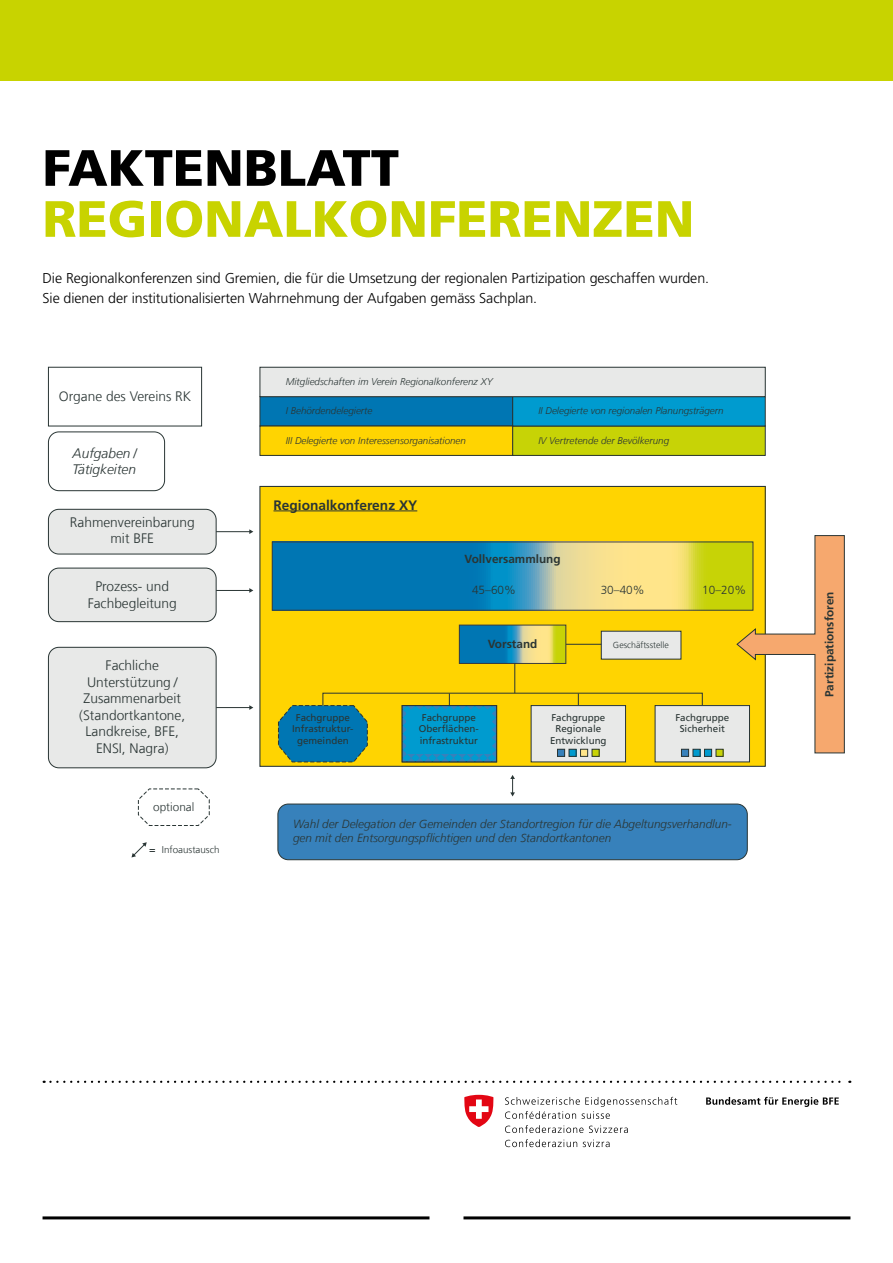
<style>
.page{position:relative;width:893px;height:1263px;background:#fff}
.page>*{position:absolute;margin:0;border:0;box-sizing:border-box;transform-origin:0 0}
.t1{font:900 51px "Frutiger LT Std";color:#c8d300}
.t2{font:900 51px "Frutiger LT Std";color:#000}
.t3{font:300 14.25px/19.5px "Frutiger LT Std";letter-spacing:-.005em;color:#000}
.t4{font:300 13.65px/16.5px "Frutiger LT Com";color:#2a3534;text-align:center}
.t5{font:italic 300 13.65px/16.5px "Frutiger LT Com";color:#2a3534}
.t6{font:700 13.65px "Frutiger LT Com";color:#2a3534}
.t7{font:italic 300 11.7px/14.1px "Frutiger LT Com";color:#2a3534}
.t8{font:700 11.7px "Frutiger LT Com";color:#2a3534}
.t9{font:300 11.7px "Frutiger LT Com";color:#2a3534}
.t10{font:italic 300 9.75px "Frutiger LT Com";color:#2a3534}
.t11{font:9.75px/11.7px "Frutiger LT Com";color:#2a3534;text-align:center}
.t12{font:300 9.75px "Frutiger LT Com";color:#2a3534}
.t13{font:300 8.85px "Frutiger LT Com";color:#2a3534}
</style>
<div class="page">
<div style="left:0;top:0;width:893px;height:81px;background:#c8d300"></div>
<hr style="left:43px;top:1216px;width:386px;height:3px;background:#000">
<hr style="left:463px;top:1216px;width:387px;height:3px;background:#000">
<svg style="left:44px;top:1081px;width:806px;height:2px"></svg>
<div style="left:260px;top:486px;width:505px;height:280px;background:#ffd401"></div>
<svg style="left:274px;top:544px;width:462px;height:64px;background:#64a49b"></svg>
<div style="left:48px;top:367px;width:154px;height:59px;border:1px solid #293534"></div>
<div style="left:48px;top:432px;width:117px;height:59px;border:1px solid #293534;border-radius:10px"></div>
<div style="left:48px;top:509px;width:168px;height:45px;background:#e8e9e8;border-radius:10px"></div>
<div style="left:48px;top:509px;width:168px;height:45px;border:1px solid #293534;border-radius:10px"></div>
<div style="left:48px;top:568px;width:168px;height:54px;background:#e8e9e8;border-radius:10px"></div>
<div style="left:48px;top:568px;width:169px;height:54px;border:1px solid #293534;border-radius:10px"></div>
<div style="left:48px;top:647px;width:168px;height:121px;background:#e8e9e8;border-radius:10px"></div>
<div style="left:48px;top:647px;width:168px;height:121px;border:1px solid #293534;border-radius:10px"></div>
<div style="left:513px;top:426px;width:252px;height:29px;background:#c7d306"></div>
<div style="left:512px;top:426px;width:254px;height:30px;border:1px solid #293534"></div>
<div style="left:513px;top:397px;width:252px;height:29px;background:#009bcf"></div>
<div style="left:260px;top:397px;width:253px;height:29px;background:#0076b3"></div>
<div style="left:260px;top:396px;width:253px;height:30px;border:1px solid #293534"></div>
<div style="left:260px;top:426px;width:253px;height:29px;background:#ffd401"></div>
<div style="left:260px;top:426px;width:253px;height:30px;border:1px solid #293534"></div>
<div style="left:260px;top:367px;width:505px;height:30px;background:#e8e9e8"></div>
<div style="left:260px;top:367px;width:506px;height:30px;border:1px solid #293534"></div>
<div style="left:601px;top:631px;width:80px;height:28px;background:#e8e9e8"></div>
<div style="left:601px;top:631px;width:80px;height:28px;border:1px solid #293534"></div>
<hr style="left:565px;top:644px;width:36px;height:1px;background:#293534">
<svg style="left:461px;top:627px;width:103px;height:35px;background:#68a597"></svg>
<div style="left:459px;top:625px;width:107px;height:39px;border:1px solid #3c3c3b"></div>
<hr style="left:514px;top:663px;width:1px;height:30px;background:#293534">
<hr style="left:449px;top:693px;width:1px;height:30px;background:#293534">
<hr style="left:578px;top:693px;width:1px;height:30px;background:#293534">
<div style="left:655px;top:705px;width:94px;height:57px;background:#e8e9e8"></div>
<div style="left:655px;top:705px;width:95px;height:57px;border:1px solid #293534"></div>
<div style="left:681px;top:749px;width:8px;height:7px;background:#3781bb"></div>
<div style="left:681px;top:749px;width:8px;height:7px;border:1px solid #2a3534"></div>
<div style="left:693px;top:749px;width:7px;height:7px;background:#009bcf"></div>
<div style="left:693px;top:749px;width:7px;height:7px;border:1px solid #2a3534"></div>
<div style="left:704px;top:749px;width:8px;height:7px;background:#009bcf"></div>
<div style="left:704px;top:749px;width:8px;height:7px;border:1px solid #2a3534"></div>
<div style="left:716px;top:749px;width:7px;height:7px;background:#c7d306"></div>
<div style="left:716px;top:749px;width:7px;height:7px;border:1px solid #2a3534"></div>
<svg style="left:278px;top:705px;width:90px;height:57px;background:#1a7d9d"></svg>
<svg style="left:736px;top:535px;width:109px;height:219px"></svg>
<hr style="left:216px;top:531px;width:34px;height:1px;background:#2a3534">
<svg style="left:249px;top:529px;width:4px;height:5px"></svg>
<hr style="left:216px;top:590px;width:34px;height:1px;background:#2a3534">
<svg style="left:249px;top:588px;width:4px;height:5px"></svg>
<hr style="left:216px;top:707px;width:34px;height:1px;background:#2a3534">
<svg style="left:249px;top:705px;width:4px;height:5px"></svg>
<div style="left:278px;top:804px;width:469px;height:56px;background:#3781bb;border-radius:10px"></div>
<div style="left:277px;top:804px;width:471px;height:56px;border:1px solid #293534;border-radius:10px"></div>
<svg style="left:510px;top:775px;width:5px;height:21px"></svg>
<div style="left:531px;top:705px;width:95px;height:57px;background:#e8e9e8"></div>
<div style="left:531px;top:705px;width:95px;height:57px;border:1px solid #293534"></div>
<div style="left:569px;top:749px;width:7px;height:7px;background:#009bcf"></div>
<div style="left:569px;top:749px;width:7px;height:7px;border:1px solid #2a3534"></div>
<div style="left:580px;top:749px;width:8px;height:7px;background:#ffe58a"></div>
<div style="left:580px;top:749px;width:8px;height:7px;border:1px solid #2a3534"></div>
<div style="left:592px;top:749px;width:7px;height:7px;background:#c7d306"></div>
<div style="left:592px;top:749px;width:7px;height:7px;border:1px solid #2a3534"></div>
<div style="left:557px;top:749px;width:8px;height:7px;background:#3781bb"></div>
<div style="left:557px;top:749px;width:8px;height:7px;border:1px solid #2a3534"></div>
<svg style="left:404px;top:707px;width:91px;height:53px"></svg>
<div style="left:406px;top:709px;width:86px;height:45px;background:#009bcf"></div>
<div style="left:402px;top:705px;width:95px;height:57px;border:1px solid #293534"></div>
<svg style="left:138px;top:788px;width:72px;height:38px"></svg>
<svg style="left:131px;top:842px;width:16px;height:15px"></svg>
<hr style="left:273px;top:510px;width:144px;height:1px;background:#2a3534">
<svg style="left:706px;top:1097px;width:133px;height:10px"></svg>
<svg style="left:505px;top:1097px;width:172px;height:22px"></svg>
<svg style="left:505px;top:1125px;width:123px;height:8px"></svg>
<svg style="left:505px;top:1139px;width:72px;height:8px"></svg>
<svg style="left:583px;top:1139px;width:27px;height:8px"></svg>
<svg style="left:464px;top:1095px;width:30px;height:32px"></svg>
<h1 class="t2" style="left:43px;top:137px;width:358px">FAKTENBLATT</h1>
<h1 class="t1" style="left:43px;top:188px;width:653px">REGIONALKONFERENZEN</h1>
<h2 class="t3" style="left:43px;top:269px;width:668px">Die Regionalkonferenzen sind Gremien, die für die Umsetzung der regionalen Partizipation geschaffen wurden.<br>Sie dienen der institutionalisierten Wahrnehmung der Aufgaben gemäss Sachplan.</h2>
<h3 class="t4" style="left:59px;top:388px;width:134px">Organe des Vereins RK</h3>
<h3 class="t5" style="left:73px;top:445px;width:66px">Aufgaben /<br>Tätigkeiten</h3>
<h3 class="t4" style="left:70px;top:514px;width:126px">Rahmenvereinbarung mit BFE</h3>
<h3 class="t4" style="left:88px;top:578px;width:91px">Prozess- und<br>Fachbegleitung</h3>
<h3 class="t4" style="left:79px;top:657px;width:107px">Fachliche<br>Unterstützung /<br>Zusammenarbeit (Standortkantone,<br>Landkreise, BFE,<br>ENSI, Nagra)</h3>
<p class="t9" style="left:153px;top:800px;width:43px">optional</p>
<p class="t12" style="left:162px;top:844px;width:59px">Infoaustausch</p>
<p class="t12" style="left:150px;top:844px;width:7px">=</p>
<p class="t10" style="left:286px;top:376px;width:208px">Mitgliedschaften im Verein Regionalkonferenz XY</p>
<p class="t10" style="left:286px;top:405px;width:88px">I Behördendelegierte</p>
<p class="t10" style="left:286px;top:435px;width:182px">III Delegierte von Interessensorganisationen</p>
<h3 class="t6" style="left:273px;top:497px;width:145px">Regionalkonferenz XY</h3>
<p class="t10" style="left:538px;top:405px;width:187px">II Delegierte von regionalen Planungsträgern</p>
<p class="t10" style="left:538px;top:435px;width:132px">IV Vertretende der Bevölkerung</p>
<p class="t8" style="left:465px;top:552px;width:98px">Vollversammlung</p>
<p class="t9" style="left:472px;top:583px;width:45px">45–60%</p>
<p class="t9" style="left:601px;top:583px;width:45px">30–40%</p>
<p class="t9" style="left:702px;top:583px;width:45px">10–20%</p>
<p class="t8" style="left:488px;top:637px;width:51px">Vorstand</p>
<p class="t13" style="left:613px;top:639px;width:57px">Geschäftsstelle</p>
<p class="t11" style="left:292px;top:711px;width:63px">Fachgruppe<br>Infrastruktur&shy;gemeinden</p>
<p class="t11" style="left:675px;top:711px;width:55px">Fachgruppe<br>Sicherheit</p>
<p class="t11" style="left:419px;top:711px;width:61px">Fachgruppe<br>Oberflächen&shy;infrastruktur</p>
<p class="t11" style="left:550px;top:711px;width:58px">Fachgruppe<br>Regionale<br>Entwicklung</p>
<p class="t7" style="left:293px;top:817px;width:440px">Wahl der Delegation der Gemeinden der Standortregion für die Abgeltungsverhandlun&shy;gen mit den Entsorgungspflichtigen und den Standortkantonen</p>
<p class="t8" style="left:822px;top:697px;width:107px;rotate:-90deg">Partizipationsforen</p>
</div>
